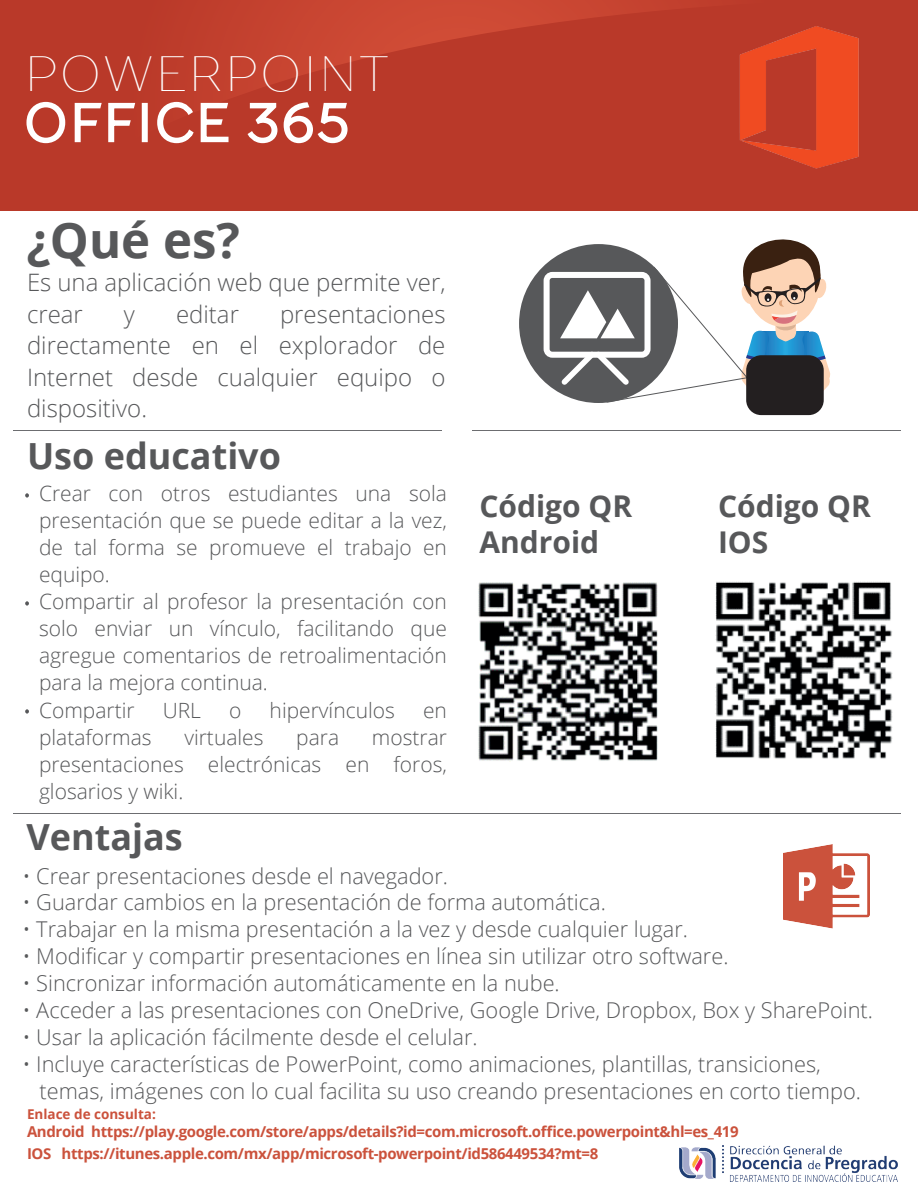
<style>
.page{position:relative;width:918px;height:1188px;background:#fff}
.page>*{position:absolute;margin:0;border:0;box-sizing:border-box;transform-origin:0 0}
.t1{font:49.65px "Drugs";letter-spacing:.05em;color:#fff}
.t2{font:700 49.2px "Open Sans";color:#57585a}
.t3{font:700 36px "Open Sans";color:#57585a}
.t4{font:700 30px/36px "Open Sans";color:#57585a}
.t5{font:300 24px/31.5px "Open Sans";color:#57585a}
.t6{font:300 21.75px/27px "Open Sans";color:#57585a}
.t7{font:300 21px/27px "Open Sans";color:#57585a}
.t8{font:700 15px/22.5px "Open Sans";letter-spacing:-.025em;color:#cb523c}
.t9{font:700 13.5px "Open Sans";color:#cb523c}
</style>
<div class="page">
<hr style="left:14px;top:430px;width:428px;height:1px;background:#6c6d70">
<hr style="left:473px;top:430px;width:428px;height:1px;background:#6c6d70">
<hr style="left:14px;top:813px;width:887px;height:1px;background:#6c6d70">
<svg style="left:0;top:0;width:918px;height:210px;background:#bb3b2a"></svg>
<svg style="left:24px;top:100px;width:114px;height:45px"></svg>
<div style="left:142px;top:103px;width:6px;height:39px;border:4px solid #fff"></div>
<svg style="left:155px;top:100px;width:76px;height:45px"></svg>
<svg style="left:246px;top:100px;width:104px;height:45px"></svg>
<img style="left:707px;top:4px;width:192px;height:192px">
<img style="left:784px;top:845px;width:85px;height:83px">
<img style="left:478px;top:582px;width:180px;height:180px">
<img style="left:715px;top:581px;width:178px;height:178px">
<div style="left:519px;top:244px;width:159px;height:159px;background:#57585a;border-radius:50%"></div>
<div style="left:746px;top:355px;width:78px;height:60px;background:#231f20;border-radius:15px"></div>
<svg style="left:544px;top:239px;width:287px;height:173px"></svg>
<svg style="left:25px;top:709px;width:4px;height:5px"></svg>
<svg style="left:25px;top:601px;width:4px;height:5px"></svg>
<svg style="left:25px;top:493px;width:4px;height:5px"></svg>
<img style="left:679px;top:1148px;width:37px;height:31px">
<img style="left:722px;top:1146px;width:176px;height:36px">
<h1 class="t1" style="left:25px;top:42px;width:366px">POWERPOINT</h1>
<h2 class="t2" style="left:27px;top:205px;width:215px">¿Qué es?</h2>
<p class="t5" style="left:27px;top:266px;width:420px">Es una aplicación web que permite ver, crear</p>
<p class="t5" style="left:124px;top:298px;width:13px">y</p>
<p class="t5" style="left:176px;top:298px;width:64px">editar</p>
<p class="t5" style="left:27px;top:298px;width:420px;text-align:justify;text-indent:253px">presentaciones directamente en el explorador de Internet desde cualquier equipo o dispositivo.</p>
<h3 class="t3" style="left:27px;top:431px;width:256px">Uso educativo</h3>
<p class="t7" style="left:39px;top:480px;width:410px">Crear con otros estudiantes una sola presentación que se puede editar a la vez, de tal forma se promueve el trabajo en equipo.<br>Compartir al profesor la presentación con solo enviar un vínculo, facilitando que agregue comentarios de retroalimentación para la mejora continua.<br>Compartir</p>
<p class="t7" style="left:163px;top:696px;width:40px">URL</p>
<p class="t7" style="left:229px;top:696px;width:14px">o</p>
<p class="t7" style="left:270px;top:696px;width:127px">hipervínculos</p>
<p class="t7" style="left:423px;top:696px;width:25px">en</p>
<p class="t7" style="left:39px;top:723px;width:114px">plataformas</p>
<p class="t7" style="left:184px;top:723px;width:81px">virtuales</p>
<p class="t7" style="left:296px;top:723px;width:44px">para</p>
<p class="t7" style="left:39px;top:723px;width:410px;text-align:justify;text-indent:333px">mostrar presentaciones electrónicas en foros, glosarios y wiki.</p>
<h3 class="t3" style="left:26px;top:811px;width:158px">Ventajas</h3>
<h3 class="t4" style="left:480px;top:488px;width:154px">Código QR<br>Android</h3>
<h3 class="t4" style="left:718px;top:488px;width:154px">Código QR<br>IOS</h3>
<p class="t6" style="left:22px;top:862px;width:427px">• Crear presentaciones desde el navegador.</p>
<p class="t6" style="left:22px;top:889px;width:585px">• Guardar cambios en la presentación de forma automática.</p>
<p class="t6" style="left:22px;top:916px;width:667px">• Trabajar en la misma presentación a la vez y desde cualquier lugar.</p>
<p class="t6" style="left:22px;top:943px;width:708px">• Modificar y compartir presentaciones en línea sin utilizar otro software.</p>
<p class="t6" style="left:22px;top:969px;width:539px">• Sincronizar información automáticamente en la nube.</p>
<p class="t6" style="left:22px;top:996px;width:852px">• Acceder a las presentaciones con OneDrive, Google Drive, Dropbox, Box y SharePoint.</p>
<p class="t6" style="left:22px;top:1023px;width:457px">• Usar la aplicación fácilmente desde el celular.</p>
<p class="t6" style="left:39px;top:1050px;width:823px;text-indent:-17px">• Incluye características de PowerPoint, como animaciones, plantillas, transiciones, temas, imágenes con lo cual facilita su uso creando presentaciones en corto tiempo.</p>
<p class="t9" style="left:27px;top:1105px;width:130px">Enlace de consulta:</p>
<p class="t8" style="left:27px;top:1120px;width:713px">Android https://play.google.com/store/apps/details?id=com.microsoft.office.powerpoint&amp;hl=es_419<br>IOS https://itunes.apple.com/mx/app/microsoft-powerpoint/id586449534?mt=8</p>
</div>
